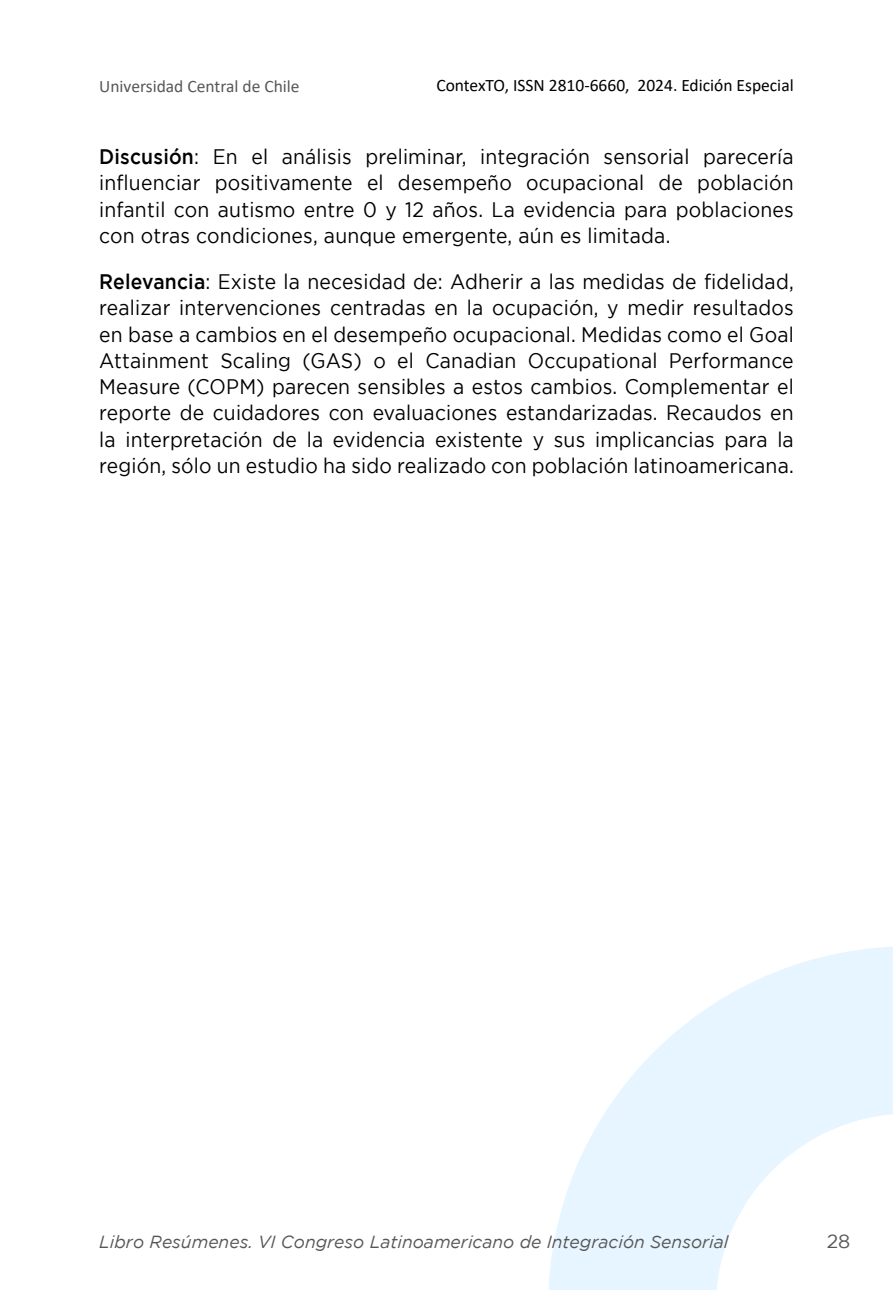
<style>
.page{position:relative;width:893px;height:1290px;background:#fff}
.page>*{position:absolute;margin:0;border:0;box-sizing:border-box;transform-origin:0 0}
.t1{font:21px/26.2px "Gotham";letter-spacing:.01em;color:#000;text-align:justify;scale:.92 1}
.t2{font:19.25px "Gotham";color:#575756}
.t3{font:italic 17.5px "Gotham";color:#575756}
.t4{font:17.5px "Calibri";color:#000}
.t5{font:17.5px "Calibri";color:#575756}
.s1{font-weight:500}
</style>
<div class="page">
<svg style="left:549px;top:947px;width:344px;height:343px;fill:#e6f5ff"></svg>
<p class="t5" style="left:99px;top:74px;width:202px">Universidad Central de Chile</p>
<p class="t4" style="left:436px;top:73px;width:359px">ContexTO, ISSN 2810-6660, 2024. Edición Especial</p>
<p class="t1" style="left:99px;top:143px;width:756px"><span class="s1">Discusión</span>: En el análisis preliminar, integración sensorial parecería influenciar positivamente el desempeño ocupacional de población infantil con autismo entre 0 y 12 años. La evidencia para poblaciones con otras condiciones, aunque emergente, aún es limitada.</p>
<p class="t1" style="left:99px;top:268px;width:756px"><span class="s1">Relevancia</span>: Existe la necesidad de: Adherir a las medidas de fidelidad, realizar intervenciones centradas en la ocupación, y medir resultados en base a cambios en el desempeño ocupacional. Medidas como el Goal Attainment Scaling (GAS) o el Canadian Occupational Performance Measure (COPM) parecen sensibles a estos cambios. Complementar el reporte de cuidadores con evaluaciones estandarizadas. Recaudos en la interpretación de la evidencia existente y sus implicancias para la región, sólo un estudio ha sido realizado con población latinoamericana.</p>
<p class="t3" style="left:99px;top:1232px;width:631px">Libro Resúmenes. VI Congreso Latinoamericano de Integración Sensorial</p>
<p class="t2" style="left:827px;top:1231px;width:25px">28</p>
</div>
